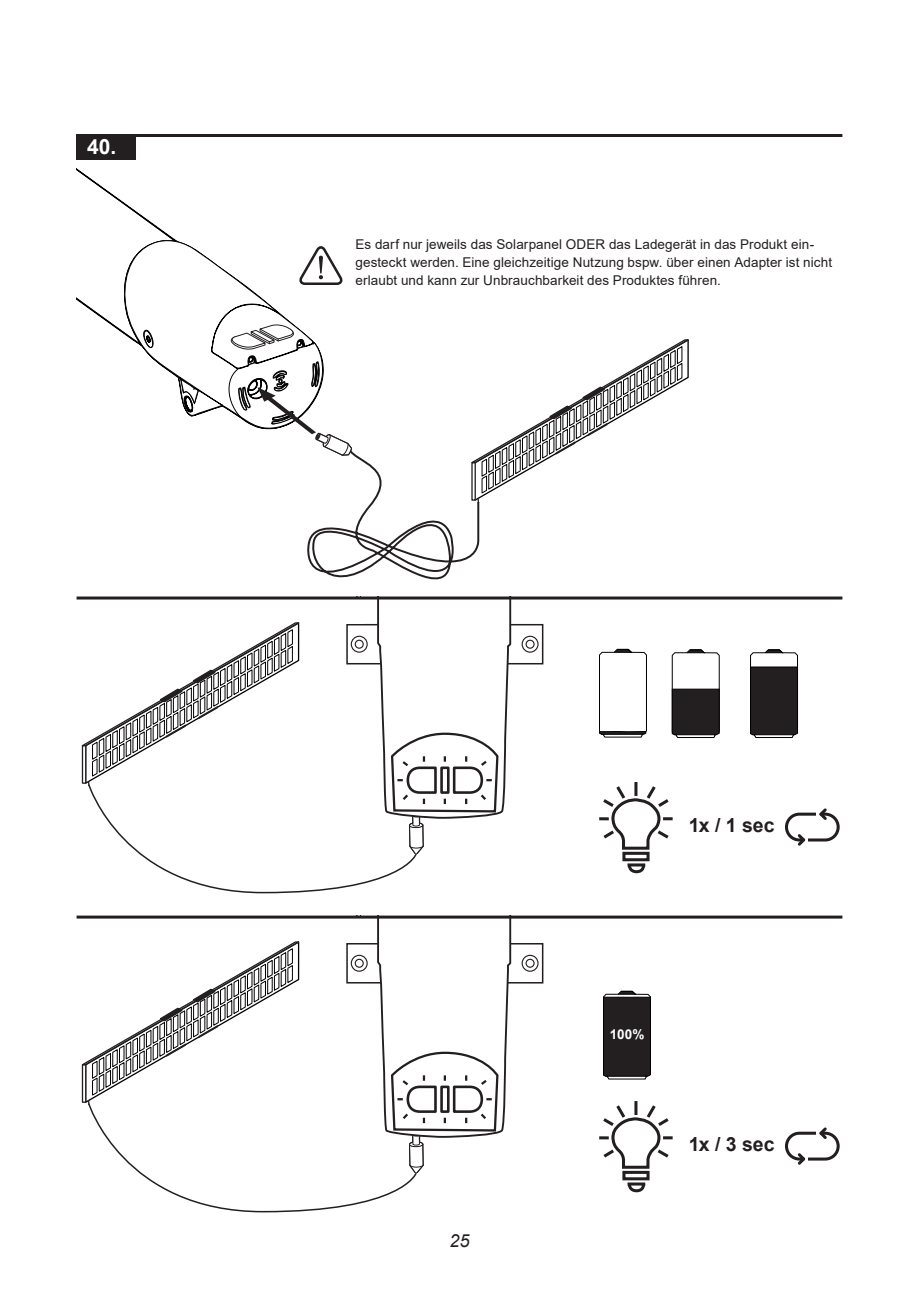
<style>
.page{position:relative;width:919px;height:1289px;background:#fff}
.page>*{position:absolute;margin:0;border:0;box-sizing:border-box;transform-origin:0 0}
.t1{font:700 22.8px "Arial";color:#231f20}
.t2{font:700 21px "Arial";color:#fff}
._02_Copy_normal{font:700 19.5px "Arial";letter-spacing:-.005em;color:#231f20}
.t3{font:italic 18px "Arial";color:#231f20}
._02_Copy_normal-2{font:13.5px/18px "Arial";letter-spacing:.005em;color:#231f20}
.t4{font:700 13.5px "Arial";color:#fff}
</style>
<div class="page">
<hr style="left:77px;top:134px;width:765px;height:3px;background:#231f20">
<div style="left:77px;top:134px;width:59px;height:25px;background:#231f20"></div>
<svg style="left:599px;top:648px;width:48px;height:89px"></svg>
<svg style="left:750px;top:649px;width:48px;height:89px"></svg>
<svg style="left:671px;top:649px;width:49px;height:89px"></svg>
<div style="left:784px;top:812px;width:55px;height:29px;border:3px solid #231f20;border-radius:13px"></div>
<svg style="left:795px;top:834px;width:12px;height:12px"></svg>
<svg style="left:816px;top:808px;width:13px;height:12px"></svg>
<svg style="left:599px;top:782px;width:73px;height:68px"></svg>
<div style="left:622px;top:851px;width:27px;height:10px;border:3px solid #231f20"></div>
<svg style="left:627px;top:863px;width:19px;height:11px"></svg>
<div style="left:784px;top:1131px;width:55px;height:29px;border:3px solid #231f20;border-radius:13px"></div>
<svg style="left:795px;top:1153px;width:12px;height:12px"></svg>
<svg style="left:816px;top:1127px;width:13px;height:12px"></svg>
<hr style="left:634px;top:1100px;width:3px;height:14px;background:#231f20">
<svg style="left:599px;top:1101px;width:73px;height:68px"></svg>
<div style="left:622px;top:1170px;width:27px;height:10px;border:3px solid #231f20"></div>
<svg style="left:626px;top:1180px;width:20px;height:13px"></svg>
<div style="left:346px;top:624px;width:197px;height:40px;border:2px solid #231f20"></div>
<div style="left:521px;top:635px;width:17px;height:17px;border:1px solid #231f20;border-radius:50%"></div>
<div style="left:525px;top:639px;width:9px;height:9px;border:1px solid #231f20;border-radius:50%"></div>
<div style="left:346px;top:943px;width:197px;height:40px;border:2px solid #231f20"></div>
<div style="left:521px;top:954px;width:17px;height:17px;border:1px solid #231f20;border-radius:50%"></div>
<div style="left:525px;top:958px;width:9px;height:9px;border:1px solid #231f20;border-radius:50%"></div>
<svg style="left:81px;top:599px;width:431px;height:295px"></svg>
<svg style="left:81px;top:918px;width:431px;height:295px"></svg>
<hr style="left:77px;top:596px;width:765px;height:3px;background:#231f20">
<hr style="left:77px;top:915px;width:765px;height:3px;background:#231f20">
<svg style="left:603px;top:990px;width:48px;height:89px;background:#302d2d"></svg>
<svg style="left:77px;top:168px;width:612px;height:412px"></svg>
<p class="t2" style="left:87px;top:132px;width:31px">40.</p>
<p class="_02_Copy_normal-2" style="left:355px;top:235px;width:478px">Es darf nur jeweils das Solarpanel ODER das Ladegerät in das Produkt ein&shy;gesteckt werden. Eine gleichzeitige Nutzung bspw. über einen Adapter ist nicht erlaubt und kann zur Unbrauchbarkeit des Produktes führen.</p>
<h3 class="t3" style="left:449px;top:1228px;width:22px">25</h3>
<p class="t1" style="left:687px;top:810px;width:90px">2x /1sec</p>
<p class="_02_Copy_normal" style="left:688px;top:811px;width:87px">1x / 1 sec</p>
<p class="t4" style="left:610px;top:1025px;width:36px">100%</p>
<p class="t1" style="left:687px;top:1129px;width:90px">2x /1sec</p>
<p class="_02_Copy_normal" style="left:688px;top:1130px;width:87px">1x / 3 sec</p>
</div>
